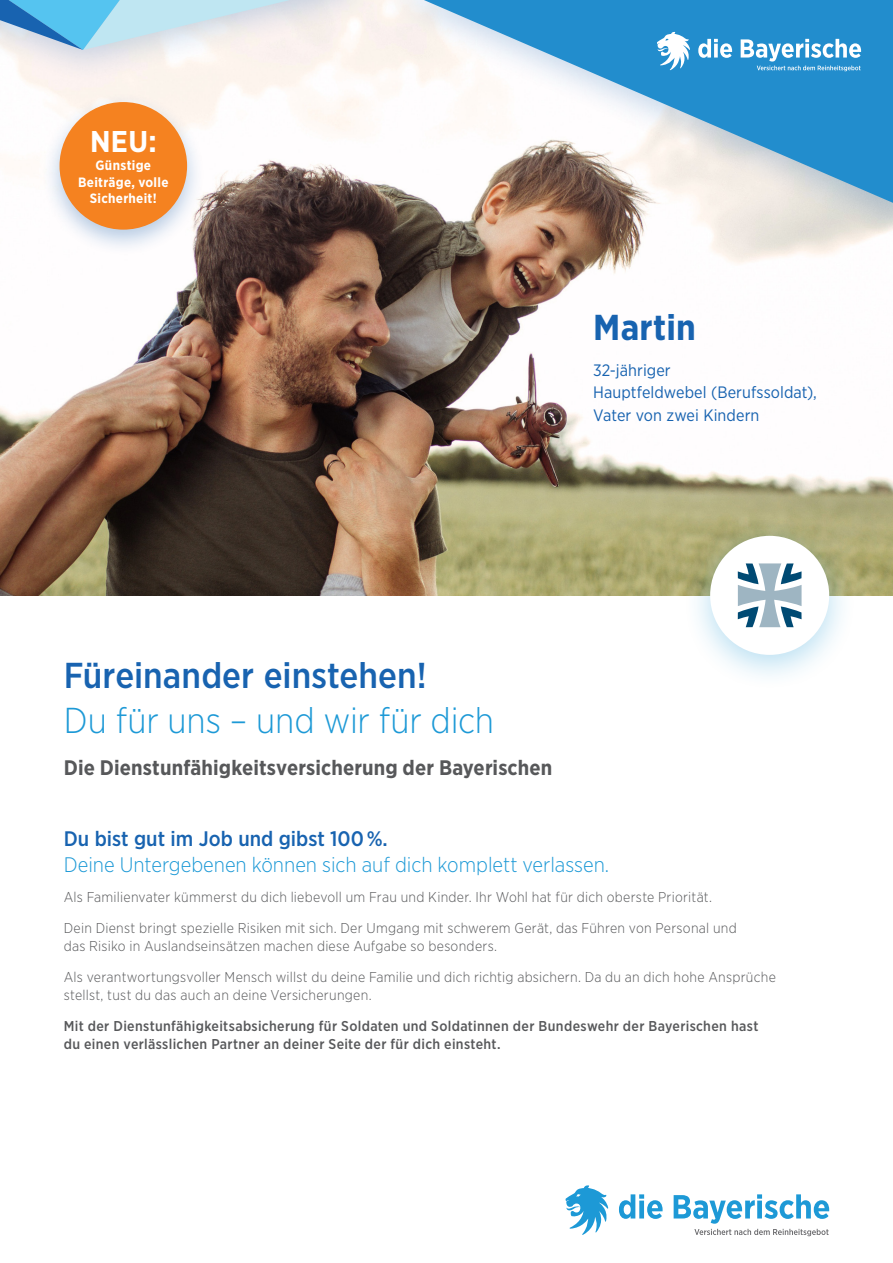
<style>
.page{position:relative;width:893px;height:1263px;background:#fff}
.page>*{position:absolute;margin:0;border:0;box-sizing:border-box;transform-origin:0 0}
.t1{font:300 36px/45px "Gotham Narrow";letter-spacing:-.005em;color:#1d99d6}
.t2{font:700 36px "Gotham Narrow";letter-spacing:.01em;color:#1863b0}
.t3{font:700 30px "Gotham Narrow";color:#fff}
.Subline{font:300 21px/25.5px "Gotham Narrow";color:#1d99d6}
.t4{font:700 21px "Gotham Narrow";letter-spacing:.005em;color:#57585a}
.t5{font:16.5px/22.5px "Gotham Narrow";letter-spacing:.005em;color:#1863b0}
.t6{font:300 14.25px/18px "Gotham Narrow";letter-spacing:.02em;color:#57585a}
.t7{font:500 14.25px/18px "Gotham Narrow";letter-spacing:.025em;color:#57585a}
.t8{font:700 13.5px/16.5px "Gotham Narrow";letter-spacing:.02em;color:#fff;text-align:center}
.s1{font-weight:500;color:#1863b0}
</style>
<div class="page">
<img style="left:0;top:85px;width:893px;height:510px">
<div style="left:373px;top:0;width:520px;height:242px;background:#1863b0;opacity:.24"></div>
<svg style="left:424px;top:0;width:469px;height:203px"></svg>
<div style="left:0;top:0;width:384px;height:85px;background:#1863b0;opacity:.24"></div>
<svg style="left:0;top:0;width:290px;height:50px;background:#b1d6e9"></svg>
<svg style="left:698px;top:39px;width:34px;height:19px"></svg>
<svg style="left:741px;top:39px;width:120px;height:32px"></svg>
<svg style="left:657px;top:32px;width:33px;height:38px"></svg>
<svg style="left:619px;top:1194px;width:44px;height:25px"></svg>
<svg style="left:674px;top:1194px;width:155px;height:42px"></svg>
<svg style="left:565px;top:1185px;width:44px;height:50px"></svg>
<div style="left:682px;top:517px;width:175px;height:174px;background:#1d99d6;opacity:.32"></div>
<div style="left:710px;top:536px;width:119px;height:119px;background:#fff;border-radius:50%"></div>
<svg style="left:737px;top:563px;width:64px;height:64px"></svg>
<div style="left:41px;top:92px;width:165px;height:165px;background:#1863b0;opacity:.32"></div>
<div style="left:60px;top:102px;width:127px;height:128px;background:#f58220;border-radius:50%"></div>
<div style="left:52px;top:111px;width:141px;height:128px;background:#f58220;opacity:.32"></div>
<p class="t3" style="left:90px;top:123px;width:68px">NEU:</p>
<p class="t8" style="left:95px;top:157px;width:57px">Günstige</p>
<p class="t8" style="left:78px;top:174px;width:92px">Beiträge, volle<br>Sicherheit!</p>
<p class="t2" style="left:593px;top:304px;width:104px">Martin</p>
<p class="t5" style="left:593px;top:358px;width:225px">32-jähriger<br>Hauptfeldwebel (Berufssoldat),<br>Vater von zwei Kindern</p>
<p class="t1" style="left:64px;top:652px;width:432px"><span class="s1">Füreinander einstehen!<br></span>Du für uns – und wir für dich</p>
<p class="t4" style="left:64px;top:754px;width:490px">Die Dienstunfähigkeitsversicherung der Bayerischen</p>
<p class="Subline" style="left:64px;top:825px;width:547px"><span class="s1">Du bist gut im Job und gibst 100 %.<br></span>Deine Untergebenen können sich auf dich komplett verlassen.</p>
<p class="t6" style="left:64px;top:888px;width:650px">Als Familienvater kümmerst du dich liebevoll um Frau und Kinder. Ihr Wohl hat für dich oberste Priorität.</p>
<p class="t6" style="left:64px;top:919px;width:675px">Dein Dienst bringt spezielle Risiken mit sich. Der Umgang mit schwerem Gerät, das Führen von Personal und das Risiko in Auslandseinsätzen machen diese Aufgabe so besonders.</p>
<p class="t6" style="left:64px;top:967px;width:714px">Als verantwortungsvoller Mensch willst du deine Familie und dich richtig absichern. Da du an dich hohe Ansprüche stellst, tust du das auch an deine Versicherungen.</p>
<p class="t7" style="left:64px;top:1016px;width:696px">Mit der Dienstunfähigkeitsabsicherung für Soldaten und Soldatinnen der Bundeswehr der Bayerischen hast du einen verlässlichen Partner an deiner Seite der für dich einsteht.</p>
</div>
